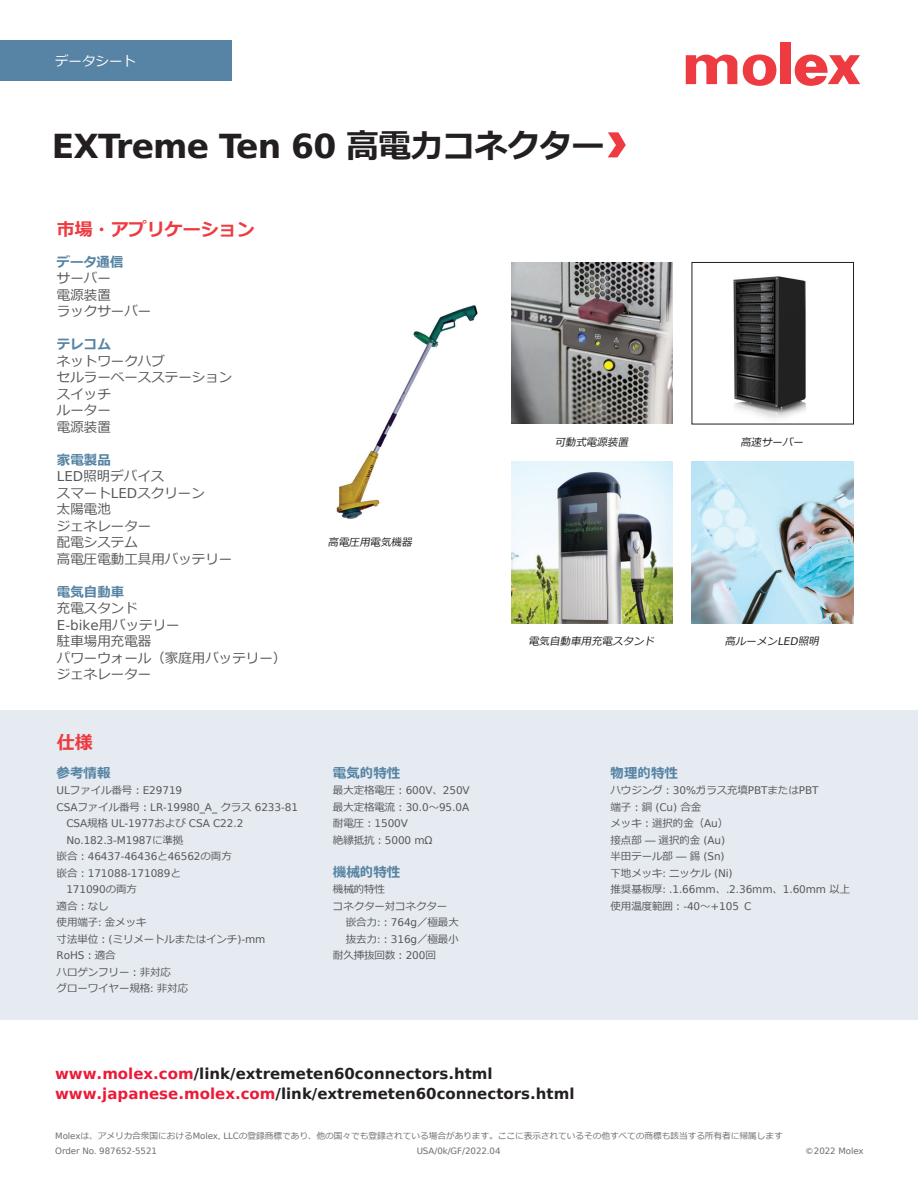
<style>
.page{position:relative;width:918px;height:1188px;background:#fff}
.page>*{position:absolute;margin:0;border:0;box-sizing:border-box;transform-origin:0 0}
.t1{font:700 33px "Bitstream Vera Sans";letter-spacing:-.025em;color:#231f20}
.t2{font:700 18px "Meiryo";color:#ee3a41}
.t3{font:700 15px/19.5px "Bitstream Vera Sans";color:#231f20}
.t4{font:13.5px/16.5px "Meiryo";color:#57585a}
.t5{font:700 13.5px "Meiryo";color:#5784a4}
.t6{font:13.5px "Bitstream Vera Sans";color:#57585a}
.t7{font:13.5px "Meiryo";color:#fff}
.t8{font:10.5px/16.5px "Meiryo";letter-spacing:-.01em;color:#57585a}
.t9{font:10.5px/16.5px "Bitstream Vera Sans";letter-spacing:-.01em;color:#57585a}
.t10{font:italic 10.5px "Meiryo";color:#231f20}
.t11{font:8.7px "Meiryo";letter-spacing:-.01em;color:#6c6d70}
.t12{font:8.7px "Bitstream Vera Sans";letter-spacing:-.01em;color:#6c6d70}
.s1{font-family:"Meiryo"}
.s2{font-weight:700;color:#5784a4}
.s3{font-family:"Bitstream Vera Sans"}
.s4{color:#ea1b38}
</style>
<div class="page">
<div style="left:0;top:40px;width:231px;height:41px;background:#5784a4"></div>
<div style="left:780px;top:43px;width:10px;height:41px;background:#ee3a41"></div>
<svg style="left:743px;top:55px;width:33px;height:31px"></svg>
<svg style="left:686px;top:54px;width:51px;height:30px"></svg>
<svg style="left:795px;top:55px;width:65px;height:31px"></svg>
<div style="left:0;top:710px;width:917px;height:310px;background:#e6ebf1"></div>
<svg style="left:608px;top:132px;width:18px;height:25px"></svg>
<img style="left:511px;top:262px;width:162px;height:161px">
<img style="left:511px;top:462px;width:162px;height:161px">
<img style="left:733px;top:276px;width:73px;height:143px">
<div style="left:692px;top:262px;width:162px;height:162px;border:1px solid #231f20"></div>
<img style="left:692px;top:462px;width:162px;height:161px">
<img style="left:336px;top:305px;width:142px;height:214px">
<p class="t7" style="left:55px;top:52px;width:82px">データシート</p>
<h1 class="t1" style="left:52px;top:127px;width:554px">EXTreme Ten 60 <span class="s1">高電力コネクター</span></h1>
<h2 class="t2" style="left:57px;top:216px;width:199px">市場・アプリケーション</h2>
<p class="t5" style="left:57px;top:252px;width:68px">データ通信</p>
<p class="t4" style="left:57px;top:271px;width:96px">サーバー<br>電源装置<br>ラックサーバー</p>
<p class="t5" style="left:57px;top:335px;width:55px">テレコム</p>
<p class="t4" style="left:57px;top:353px;width:177px">ネットワークハブ<br>セルラーベースステーションスイッチ<br>ルーター<br>電源装置</p>
<p class="t4" style="left:57px;top:452px;width:177px"><span class="s2">家電製品<br></span><span class="s3">LED</span>照明デバイス<br>スマート<span class="s3">LED</span>スクリーン<br>太陽電池<br>ジェネレーター<br>配電システム<br>高電圧電動工具用バッテリー</p>
<p class="t5" style="left:57px;top:582px;width:69px">電気自動車</p>
<p class="t4" style="left:57px;top:601px;width:82px">充電スタンド</p>
<p class="t6" style="left:57px;top:617px;width:124px">E-bike<span class="s1">用バッテリー</span></p>
<p class="t4" style="left:57px;top:634px;width:231px">駐車場用充電器<br>パワーウォール（家庭用バッテリー）ジェネレーター</p>
<h2 class="t2" style="left:57px;top:729px;width:37px">仕様</h2>
<p class="t10" style="left:328px;top:535px;width:88px">高電圧用電気機器</p>
<p class="t10" style="left:555px;top:435px;width:77px">可動式電源装置</p>
<p class="t10" style="left:528px;top:634px;width:130px">電気自動車用充電スタンド</p>
<p class="t10" style="left:740px;top:435px;width:67px">高速サーバー</p>
<p class="t10" style="left:725px;top:634px;width:98px">高ルーメン<span class="s3">LED</span>照明</p>
<p class="t5" style="left:57px;top:763px;width:56px">参考情報</p>
<p class="t9" style="left:57px;top:782px;width:127px">UL<span class="s1">ファイル番号：</span>E29719</p>
<p class="t9" style="left:57px;top:799px;width:243px">CSA<span class="s1">ファイル番号：</span>LR-19980_A_ <span class="s1">クラス</span> 6233-81</p>
<p class="t9" style="left:66px;top:815px;width:178px">CSA<span class="s1">規格</span> UL-1977<span class="s1">および</span> CSA C22.2</p>
<p class="t9" style="left:66px;top:832px;width:119px">No.182.3-M1987<span class="s1">に準拠</span></p>
<p class="t9" style="left:57px;top:848px;width:177px"><span class="s1">嵌合：</span>46437-46436<span class="s1">と</span>46562<span class="s1">の両方</span></p>
<p class="t9" style="left:57px;top:865px;width:126px"><span class="s1">嵌合：</span>171088-171089<span class="s1">と</span></p>
<p class="t9" style="left:66px;top:881px;width:72px">171090<span class="s1">の両方</span></p>
<p class="t8" style="left:57px;top:898px;width:210px">適合：なし<br>使用端子<span class="s3">:</span> 金メッキ<br>寸法単位：<span class="s3">(</span>ミリメートルまたはインチ<span class="s3">)-mm</span></p>
<p class="t9" style="left:57px;top:947px;width:61px">RoHS<span class="s1">：適合</span></p>
<p class="t8" style="left:57px;top:964px;width:133px">ハロゲンフリー：非対応<br>グローワイヤー規格<span class="s3">:</span> 非対応</p>
<p class="t5" style="left:333px;top:763px;width:69px">電気的特性</p>
<p class="t8" style="left:333px;top:783px;width:138px">最大定格電圧：<span class="s3">600V</span>、<span class="s3">250V</span></p>
<p class="t9" style="left:333px;top:799px;width:138px"><span class="s1">最大定格電流：</span>30.0<span class="s1">～</span>95.0A<span class="s1">耐電圧：</span>1500V<br><span class="s1">絶縁抵抗：</span>5000 mΩ</p>
<p class="t5" style="left:333px;top:862px;width:69px">機械的特性</p>
<p class="t8" style="left:333px;top:882px;width:54px">機械的特性</p>
<p class="t8" style="left:333px;top:898px;width:116px">コネクター対コネクター</p>
<p class="t8" style="left:346px;top:915px;width:114px">嵌合力<span class="s3">:</span>：<span class="s3">764g</span>／極最大</p>
<p class="t8" style="left:346px;top:931px;width:114px">抜去力<span class="s3">:</span>：<span class="s3">316g</span>／極最小</p>
<p class="t8" style="left:333px;top:948px;width:104px">耐久挿抜回数：<span class="s3">200</span>回</p>
<h3 class="t3" style="left:55px;top:1064px;width:521px"><span class="s4">www.molex.com</span>/link/extremeten60connectors.html <span class="s4">www.japanese.molex.com</span>/link/extremeten60connectors.html</h3>
<p class="t5" style="left:611px;top:763px;width:69px">物理的特性</p>
<p class="t8" style="left:611px;top:783px;width:209px">ハウジング：<span class="s3">30%</span>ガラス充填<span class="s3">PBT</span>または<span class="s3">PBT</span>端子：銅 <span class="s3">(Cu)</span> 合金<br>メッキ：選択的金（<span class="s3">Au</span>）<br>接点部 <span class="s3">—</span> 選択的金 <span class="s3">(Au)<br></span>半田テール部 <span class="s3">—</span> 錫 <span class="s3">(Sn)<br></span>下地メッキ<span class="s3">:</span> ニッケル <span class="s3">(Ni)</span></p>
<p class="t9" style="left:611px;top:881px;width:241px"><span class="s1">推奨基板厚</span>: .1.66mm<span class="s1">、</span>.2.36mm<span class="s1">、</span>1.60mm <span class="s1">以上</span></p>
<p class="t8" style="left:611px;top:898px;width:142px">使用温度範囲：<span class="s3">-40</span>～<span class="s3">+105 C</span></p>
<p class="t11" style="left:55px;top:1130px;width:729px"><span class="s3">Molex</span>は、アメリカ合衆国における<span class="s3">Molex, LLC</span>の登録商標であり、他の国々でも登録されている場合があります。ここに表示されているその他すべての商標も該当する所有者に帰属します</p>
<p class="t12" style="left:55px;top:1146px;width:103px">Order No. 987652-5521</p>
<p class="t12" style="left:417px;top:1146px;width:85px">USA/0k/GF/2022.04</p>
<p class="t12" style="left:805px;top:1146px;width:60px">©2022 Molex</p>
</div>
